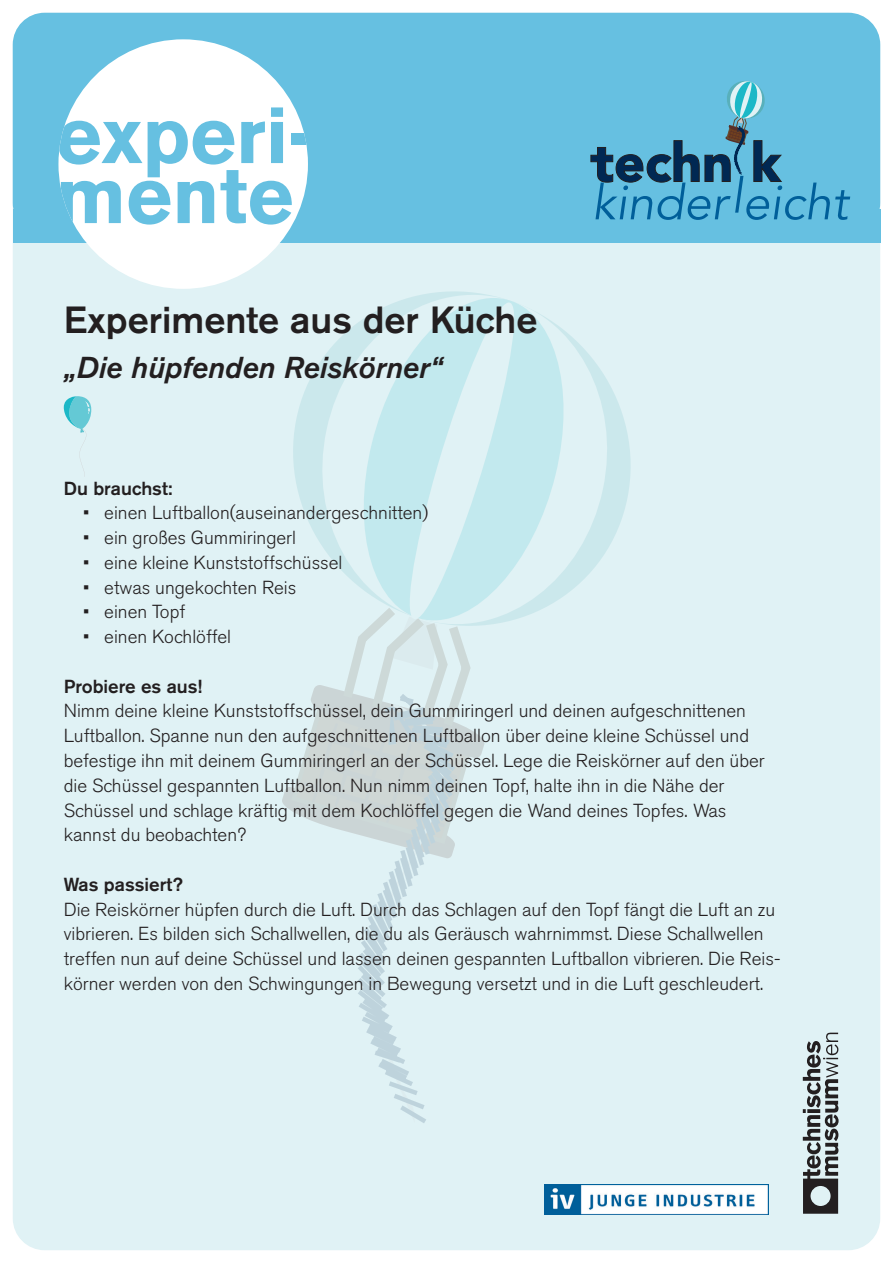
<style>
.page{position:relative;width:893px;height:1263px;background:#fff}
.page>*{position:absolute;margin:0;border:0;box-sizing:border-box;transform-origin:0 0}
.t1{font:700 78.75px/60px "Akzidenz Grotesk Pro";color:#66c0e1}
.t2{font:500 37.5px "Akzidenz Grotesk Pro";color:#231f20}
.t3{font:italic 500 30px "Akzidenz Grotesk Pro";color:#231f20}
.t4{font:300 18.75px/24.8px "Akzidenz Grotesk Pro";color:#231f20}
.t5{font:500 18.75px "Akzidenz Grotesk Pro";color:#231f20}
</style>
<div class="page">
<div style="left:13px;top:13px;width:867px;height:1237px;background:#e0f2f5;border-radius:32px"></div>
<div style="left:13px;top:13px;width:867px;height:222px;background:#66c0e1;border-radius:32px"></div>
<div style="left:13px;top:210px;width:867px;height:33px;background:#66c0e1"></div>
<div style="left:58px;top:39px;width:250px;height:250px;background:#fff;border-radius:50%"></div>
<svg style="left:590px;top:81px;width:260px;height:139px"></svg>
<svg style="left:803px;top:1033px;width:36px;height:181px"></svg>
<svg style="left:622px;top:414px;width:9px;height:103px"></svg>
<svg style="left:577px;top:342px;width:45px;height:243px"></svg>
<svg style="left:403px;top:291px;width:174px;height:326px"></svg>
<svg style="left:282px;top:300px;width:240px;height:533px"></svg>
<svg style="left:353px;top:689px;width:107px;height:434px"></svg>
<img style="left:544px;top:1184px;width:224px;height:30px">
<svg style="left:63px;top:396px;width:28px;height:80px"></svg>
<h1 class="t1" style="left:56px;top:105px;width:264px">experi&shy;mente</h1>
<h2 class="t2" style="left:64px;top:295px;width:475px">Experimente aus der Küche</h2>
<h3 class="t3" style="left:64px;top:348px;width:381px">„Die hüpfenden Reiskörner“</h3>
<p class="t5" style="left:64px;top:476px;width:110px">Du brauchst:</p>
<p class="t4" style="left:83px;top:500px;width:346px">• einen Luftballon(auseinandergeschnitten)</p>
<p class="t4" style="left:83px;top:525px;width:214px">• ein großes Gummiringerl</p>
<p class="t4" style="left:83px;top:550px;width:261px">• eine kleine Kunststoffschüssel</p>
<p class="t4" style="left:83px;top:575px;width:215px">• etwas ungekochten Reis</p>
<p class="t4" style="left:83px;top:599px;width:104px">• einen Topf</p>
<p class="t4" style="left:83px;top:624px;width:149px">• einen Kochlöffel</p>
<p class="t5" style="left:64px;top:674px;width:140px">Probiere es aus!</p>
<p class="t4" style="left:64px;top:698px;width:702px">Nimm deine kleine Kunststoffschüssel, dein Gummiringerl und deinen aufgeschnittenen Luftballon. Spanne nun den aufgeschnittenen Luftballon über deine kleine Schüssel und befestige ihn mit deinem Gummiringerl an der Schüssel. Lege die Reiskörner auf den über die Schüssel gespannten Luftballon. Nun nimm deinen Topf, halte ihn in die Nähe der Schüssel und schlage kräftig mit dem Kochlöffel gegen die Wand deines Topfes. Was kannst du beobachten?</p>
<p class="t5" style="left:64px;top:872px;width:121px">Was passiert?</p>
<p class="t4" style="left:64px;top:896px;width:718px">Die Reiskörner hüpfen durch die Luft. Durch das Schlagen auf den Topf fängt die Luft an zu vibrieren. Es bilden sich Schallwellen, die du als Geräusch wahrnimmst. Diese Schallwellen treffen nun auf deine Schüssel und lassen deinen gespannten Luftballon vibrieren. Die Reis&shy;körner werden von den Schwingungen in Bewegung versetzt und in die Luft geschleudert.</p>
</div>
